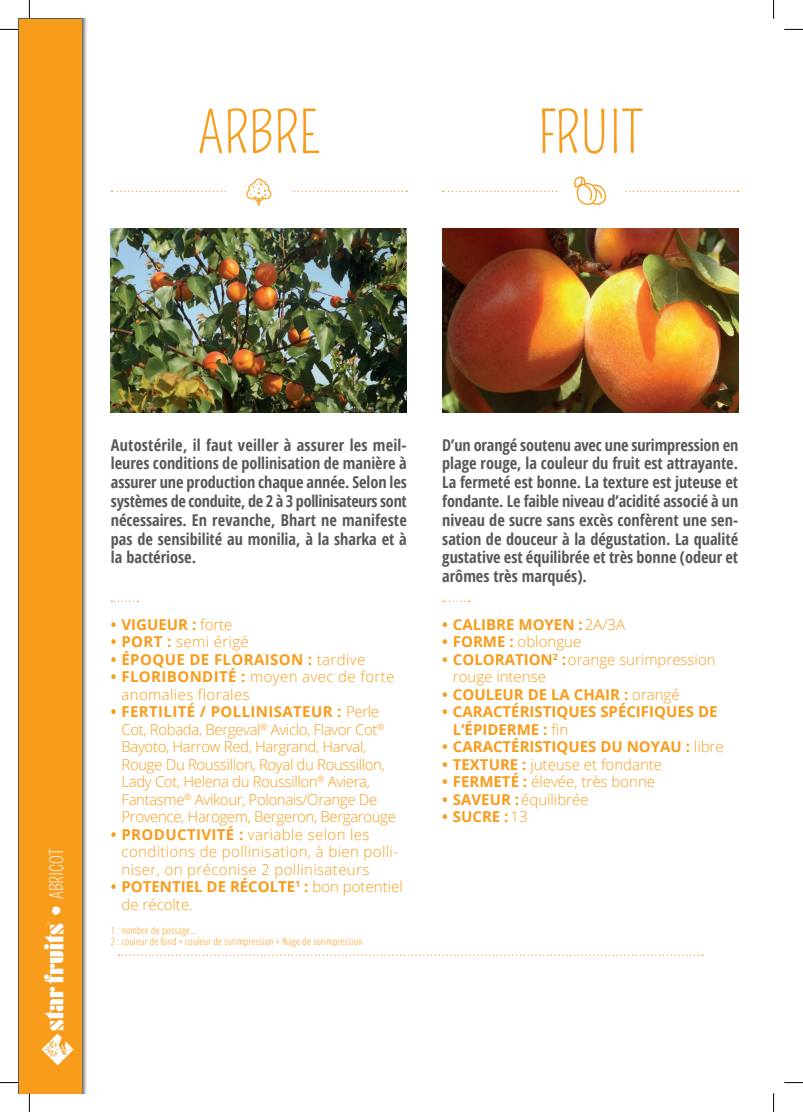
<style>
.page{position:relative;width:803px;height:1112px;background:#fff}
.page>*{position:absolute;margin:0;border:0;box-sizing:border-box;transform-origin:0 0}
.t1{font:56.25px "Pompiere";color:#f89c1c}
.t2{font:17.5px "Pompiere";color:#fff}
.t3{font:700 condensed 16.25px/18.8px "Open Sans";color:#57585a;text-align:justify}
.t4{font:300 15px/17.5px "Open Sans";letter-spacing:-.025em;color:#f89c1c}
.t5{font:300 15px/17.5px "Open Sans";color:#f89c1c}
.t6{font:300 15px/17.5px "Open Sans";letter-spacing:.025em;color:#f89c1c}
.t7{font:700 15px/17.5px "Open Sans";color:#f89c1c}
.t8{font:700 15px "Open Sans";letter-spacing:.025em;color:#f89c1c}
.t9{font:300 condensed 10px/11.2px "Open Sans";letter-spacing:.025em;color:#f89c1c}
.s1{font-weight:300}
.s2{font-weight:700}
</style>
<div class="page">
<svg style="left:443px;top:600px;width:27px;height:1px"></svg>
<div style="left:19px;top:19px;width:69px;height:1073px;background:#231f20;opacity:.75"></div>
<div style="left:19px;top:19px;width:62px;height:1073px;background:#f89c1c"></div>
<img style="left:41px;top:921px;width:32px;height:144px">
<svg style="left:52px;top:906px;width:9px;height:8px"></svg>
<svg style="left:119px;top:954px;width:584px;height:1px"></svg>
<svg style="left:443px;top:176px;width:295px;height:29px"></svg>
<svg style="left:112px;top:178px;width:295px;height:27px"></svg>
<img style="left:111px;top:228px;width:296px;height:184px">
<img style="left:442px;top:228px;width:296px;height:184px">
<svg style="left:0;top:29px;width:19px;height:1px"></svg>
<svg style="left:784px;top:29px;width:19px;height:1px"></svg>
<svg style="left:0;top:1081px;width:19px;height:2px"></svg>
<svg style="left:784px;top:1082px;width:19px;height:1px"></svg>
<svg style="left:29px;top:0;width:1px;height:19px"></svg>
<svg style="left:29px;top:1092px;width:1px;height:19px"></svg>
<svg style="left:773px;top:0;width:1px;height:19px"></svg>
<svg style="left:773px;top:1093px;width:1px;height:18px"></svg>
<h1 class="t1" style="left:198px;top:100px;width:123px">ARBRE</h1>
<h1 class="t1" style="left:538px;top:100px;width:106px">FRUIT</h1>
<p class="t2" style="left:47px;top:899px;width:52px;rotate:-90deg">ABRICOT</p>
<p class="t3" style="left:111px;top:435px;width:297px">Autostérile, il faut veiller à assurer les meil&shy;leures conditions de pollinisation de manière à assurer une production chaque année. Selon les systèmes de conduite, de 2 à 3 pollinisateurs sont nécessaires. En revanche, Bhart ne manifeste pas de sensibilité au monilia, à la sharka et à la bactériose.</p>
<p class="t7" style="left:111px;top:614px;width:123px">• VIGUEUR : <span class="s1">forte</span></p>
<p class="t6" style="left:111px;top:632px;width:139px"><span class="s2">• PORT :</span> semi érigé</p>
<p class="t8" style="left:111px;top:648px;width:256px">• ÉPOQUE DE FLORAISON : <span class="s1">tardive</span></p>
<p class="t6" style="left:122px;top:667px;width:274px;text-indent:-11px"><span class="s2">• FLORIBONDITÉ :</span> moyen avec de forte anomalies florales</p>
<p class="t4" style="left:122px;top:702px;width:276px;text-indent:-11px"><span class="s2">• FERTILITÉ / POLLINISATEUR :</span> Perle Cot, Robada, Bergeval<sup>®</sup> Aviclo, Flavor Cot<sup>® </sup>Bayoto, Harrow Red, Hargrand, Harval, Rouge Du Roussillon, Royal du Roussillon, Lady Cot, Helena du Roussillon<sup>®</sup> Aviera, Fantasme<sup>®</sup> Avikour, Polonais/Orange De Provence, Harogem, Bergeron, Bergarouge</p>
<p class="t6" style="left:122px;top:824px;width:278px;text-indent:-11px"><span class="s2">• PRODUCTIVITÉ :</span> variable selon les conditions de pollinisation, à bien polli&shy;niser, on préconise 2 pollinisateurs</p>
<p class="t5" style="left:122px;top:877px;width:283px;text-indent:-11px"><span class="s2">• POTENTIEL DE RÉCOLTE</span><sup>1</sup> <span class="s2">:</span> bon potentiel de récolte.</p>
<p class="t9" style="left:111px;top:923px;width:253px">1 : nombre de possage…<br>2 : couleur de fond + couleur de surimpression + %age de surimpression</p>
<p class="t3" style="left:442px;top:435px;width:297px">D’un orangé soutenu avec une surimpression en plage rouge, la couleur du fruit est attrayante.<br>La fermeté est bonne. La texture est juteuse et fondante. Le faible niveau d’acidité associé à un niveau de sucre sans excès confèrent une sen&shy;sation de douceur à la dégustation. La qualité gustative est équilibrée et très bonne (odeur et arômes très marqués).</p>
<p class="t7" style="left:442px;top:614px;width:184px">• CALIBRE MOYEN :<span class="s1">2A/3A</span></p>
<p class="t5" style="left:442px;top:632px;width:140px"><span class="s2">• FORME :</span> oblongue</p>
<p class="t5" style="left:453px;top:649px;width:264px;text-indent:-11px"><span class="s2">• COLORATION</span><sup>2</sup> <span class="s2">:</span>orange surimpression rouge intense</p>
<p class="t7" style="left:442px;top:684px;width:239px">• COULEUR DE LA CHAIR : <span class="s1">orangé</span></p>
<p class="t7" style="left:453px;top:702px;width:266px;text-indent:-11px">• CARACTÉRISTIQUES SPÉCIFIQUES DE<br>L’ÉPIDERME : <span class="s1">fin</span></p>
<p class="t7" style="left:442px;top:737px;width:283px">• CARACTÉRISTIQUES DU NOYAU : <span class="s1">libre</span></p>
<p class="t5" style="left:442px;top:754px;width:221px"><span class="s2">• TEXTURE :</span> juteuse et fondante</p>
<p class="t5" style="left:442px;top:772px;width:214px"><span class="s2">• FERMETÉ :</span> élevée, très bonne</p>
<p class="t5" style="left:442px;top:789px;width:148px"><span class="s2">• SAVEUR :</span> équilibrée</p>
<p class="t7" style="left:442px;top:807px;width:87px">• SUCRE :<span class="s1">13</span></p>
</div>
